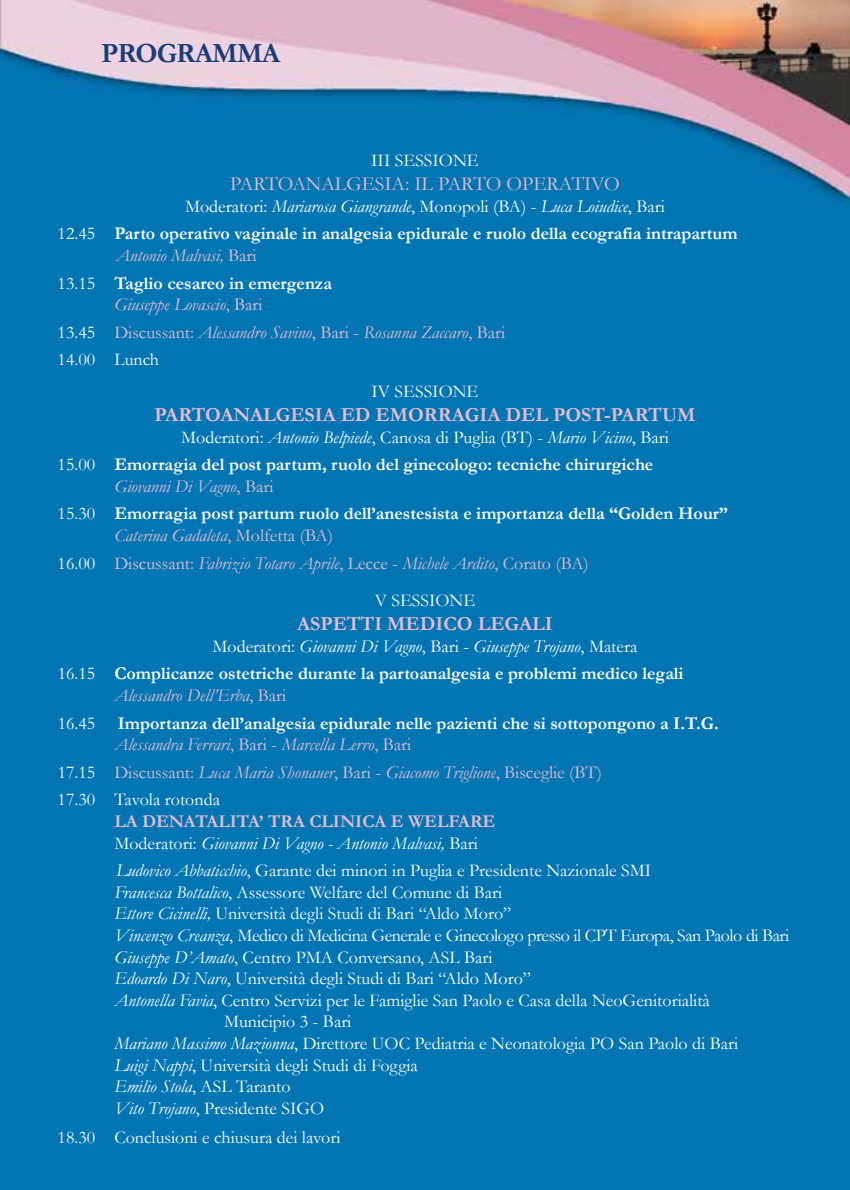
<style>
.page{position:relative;width:850px;height:1190px;background:#fff}
.page>*{position:absolute;margin:0;border:0;box-sizing:border-box;transform-origin:0 0}
.t1{font:700 28px "Garamond";letter-spacing:-.035em;color:#183e7a}
.t2{font:700 20px "Garamond";color:#e5bcd2}
.t3{font:20px "Garamond";color:#e5bcd2}
.t4{font:700 18px/27.6px "Garamond";color:#fff}
.t5{font:18px "Garamond";color:#fff}
.t6{font:italic 18px/27.6px "Garamond";color:#e5bcd2}
.t7{font:18px "Garamond";letter-spacing:-.025em;color:#fff}
.t8{font:700 18px/21.6px "Garamond";color:#e5bcd2}
.t9{font:italic 18px "Garamond";color:#fff}
.s1{font-weight:400}
.s2{font-weight:400;font-style:italic}
.s3{font-weight:400;font-style:italic;color:#e5bcd2}
.s4{font-weight:400;color:#e5bcd2}
.s5{font-style:normal}
.s6{font-style:normal;color:#fff}
.s7{font-weight:400;color:#fff}
.s8{font-weight:400;font-style:italic;color:#fff}
.s9{font-style:italic}
</style>
<div class="page">
<img style="left:0;top:0;width:850px;height:1190px">
<h1 class="t1" style="left:101px;top:34px;width:180px">PROGRAMMA</h1>
<p class="t5" style="left:371px;top:148px;width:109px">III SESSIONE</p>
<p class="t3" style="left:230px;top:170px;width:391px">PARTOANALGESIA: IL PARTO OPERATIVO</p>
<p class="t4" style="left:58px;top:192px;width:681px;text-indent:127px"><span class="s1">Moderatori:</span> <span class="s2">Mariarosa Giangrande</span><span class="s1">, Monopoli (BA) -</span> <span class="s2">Luca Loiudice</span><span class="s1">, Bari<br>12.45</span> Parto operativo vaginale in analgesia epidurale e ruolo della ecografia intrapartum</p>
<p class="t4" style="left:58px;top:242px;width:276px;text-indent:58px"><span class="s3">Antonio Malvasi,</span> <span class="s4">Bari<br></span><span class="s1">13.15</span> Taglio cesareo in emergenza</p>
<p class="t6" style="left:58px;top:290px;width:449px;text-indent:57px">Giuseppe Lovascio<span class="s5">, Bari<br></span><span class="s6">13.45</span> <span class="s5">Discussant:</span> Alessandro Savino<span class="s5">, Bari -</span> Rosanna Zaccaro<span class="s5">, Bari<br></span><span class="s6">14.00 Lunch</span></p>
<p class="t5" style="left:372px;top:379px;width:108px">IV SESSIONE</p>
<p class="t2" style="left:154px;top:401px;width:543px">PARTOANALGESIA ED EMORRAGIA DEL POST-PARTUM</p>
<p class="t4" style="left:58px;top:423px;width:613px;text-indent:123px"><span class="s1">Moderatori:</span> <span class="s2">Antonio Belpiede</span><span class="s1">, Canosa di Puglia (BT) -</span> <span class="s2">Mario Vicino</span><span class="s1">, Bari<br>15.00</span> Emorragia del post partum, ruolo del ginecologo: tecniche chirurgiche</p>
<p class="t4" style="left:58px;top:472px;width:672px;text-indent:57px"><span class="s3">Giovanni Di Vagno</span><span class="s4">, Bari<br></span><span class="s1">15.30</span> Emorragia post partum ruolo dell’anestesista e importanza della “Golden Hour”</p>
<p class="t6" style="left:58px;top:521px;width:533px;text-indent:57px">Caterina Gadaleta<span class="s5">, Molfetta (BA)<br></span><span class="s6">16.00</span> <span class="s5">Discussant:</span> Fabrizio Totaro Aprile<span class="s5">, Lecce -</span> Michele Ardito<span class="s5">, Corato (BA)</span></p>
<p class="t5" style="left:375px;top:588px;width:102px">V SESSIONE</p>
<p class="t2" style="left:297px;top:610px;width:257px">ASPETTI MEDICO LEGALI</p>
<p class="t4" style="left:58px;top:632px;width:628px;text-indent:155px"><span class="s1">Moderatori:</span> <span class="s2">Giovanni Di Vagno</span><span class="s1">, Bari -</span> <span class="s2">Giuseppe Trojano</span><span class="s1">, Matera<br>16.15</span> Complicanze ostetriche durante la partoanalgesia e problemi medico legali</p>
<p class="t4" style="left:58px;top:682px;width:663px;text-indent:57px"><span class="s3">Alessandro Dell’Erba</span><span class="s4">, Bari<br></span><span class="s1">16.45</span> Importanza dell’analgesia epidurale nelle pazienti che si sottopongono a I.T.G.</p>
<p class="t6" style="left:58px;top:730px;width:546px;text-indent:57px">Alessandra Ferrari<span class="s5">, Bari -</span> Marcella Lerro<span class="s5">, Bari<br></span><span class="s6">17.15</span> <span class="s5">Discussant:</span> Luca Maria Shonauer<span class="s5">, Bari -</span> Giacomo Triglione<span class="s5">, Bisceglie (BT)<br></span><span class="s6">17.30 Tavola rotonda</span></p>
<p class="t8" style="left:114px;top:811px;width:382px">LA DENATALITA’ TRA CLINICA E WELFARE<br><span class="s7">Moderatori:</span> <span class="s8">Giovanni Di Vagno - Antonio Malvasi,</span> <span class="s7">Bari</span></p>
<p class="t5" style="left:116px;top:858px;width:537px"><span class="s9">Ludovico Abbaticchio</span>, Garante dei minori in Puglia e Presidente Nazionale SMI</p>
<p class="t5" style="left:114px;top:880px;width:390px"><span class="s9">Francesca Bottalico</span>, Assessore Welfare del Comune di Bari</p>
<p class="t5" style="left:114px;top:902px;width:398px"><span class="s9">Ettore Cicinelli,</span> Università degli Studi di Bari “Aldo Moro”</p>
<p class="t7" style="left:114px;top:923px;width:676px"><span class="s9">Vincenzo Creanza</span>, Medico di Medicina Generale e Ginecologo presso il CPT Europa, San Paolo di Bari</p>
<p class="t5" style="left:114px;top:945px;width:380px"><span class="s9">Giuseppe D’Amato</span>, Centro PMA Conversano, ASL Bari</p>
<p class="t5" style="left:114px;top:966px;width:418px"><span class="s9">Edoardo Di Naro</span>, Università degli Studi di Bari “Aldo Moro”</p>
<p class="t5" style="left:114px;top:988px;width:597px"><span class="s9">Antonella Favia</span>, Centro Servizi per le Famiglie San Paolo e Casa della NeoGenitorialità</p>
<p class="t5" style="left:224px;top:1010px;width:129px">Municipio 3 - Bari</p>
<p class="t5" style="left:114px;top:1031px;width:626px"><span class="s9">Mariano Massimo Mazionna</span>, Direttore UOC Pediatria e Neonatologia PO San Paolo di Bari</p>
<p class="t5" style="left:114px;top:1053px;width:305px"><span class="s9">Luigi Nappi</span>, Università degli Studi di Foggia</p>
<p class="t9" style="left:114px;top:1074px;width:178px">Emilio Stola<span class="s5">, ASL Taranto</span></p>
<p class="t5" style="left:114px;top:1096px;width:212px"><span class="s9">Vito Trojano</span>, Presidente SIGO</p>
<p class="t5" style="left:58px;top:1126px;width:284px">18.30 Conclusioni e chiusura dei lavori</p>
</div>
